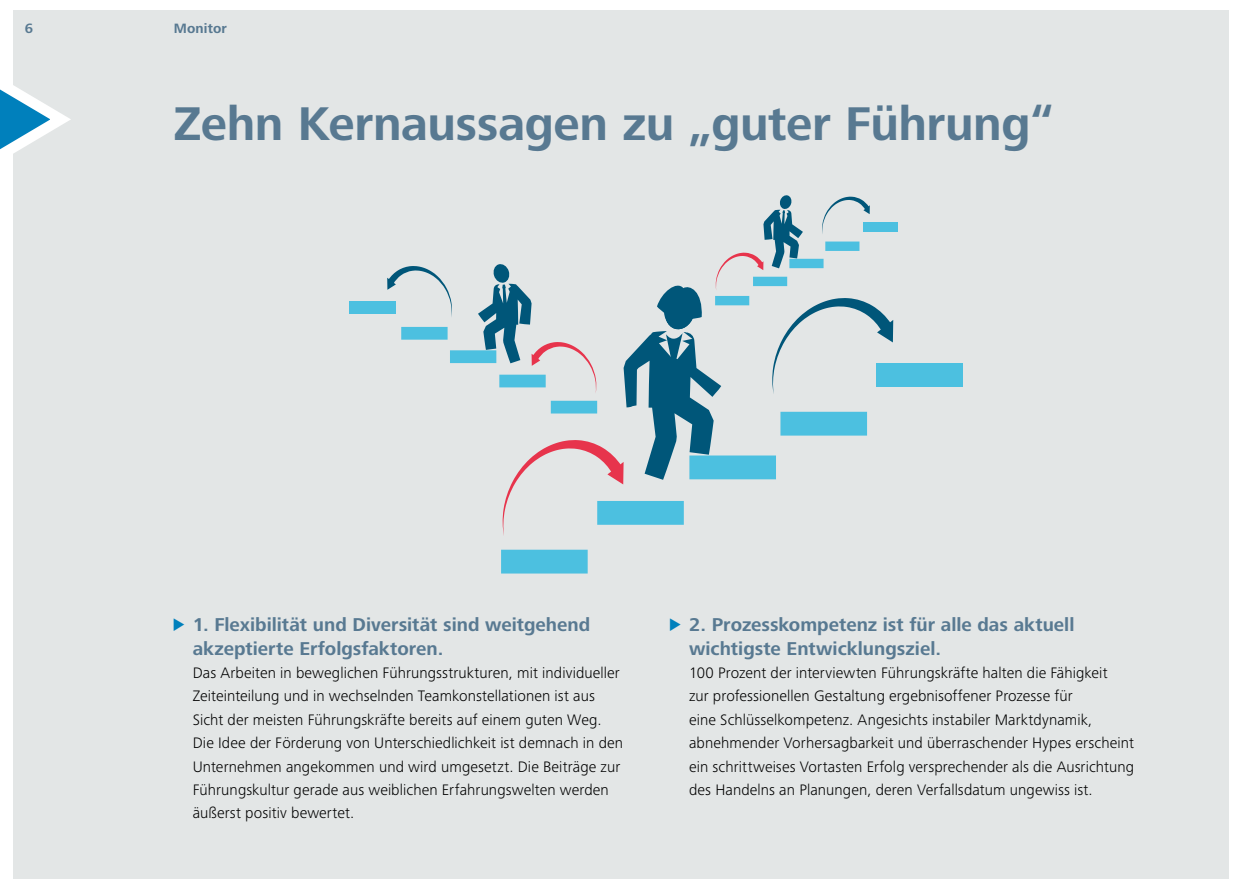
<style>
.page{position:relative;width:1241px;height:893px;background:#fff}
.page>*{position:absolute;margin:0;border:0;box-sizing:border-box;transform-origin:0 0}
.Kapitel_Head_Einleit{font:700 49px "Frutiger Next Pro";letter-spacing:-.01em;color:#587991}
.Kapitel_Head_Einleit-2{font:700 19.25px/23.4px "Frutiger Next Pro";color:#587991}
.Kapitel_Head_Einleit-3{font:300 15.75px/23.4px "Frutiger Next Pro";letter-spacing:.01em;color:#000}
.Variabler_Kolumnen_P{font:700 14px "Frutiger Next Pro";letter-spacing:.01em;color:#587991}
.s1{font-family:"INQA Triangel";font-weight:400;font-size:15.75px;color:#0080bc}
</style>
<div class="page">
<div style="left:14px;top:10px;width:1226px;height:868px;background:#e3e6e6"></div>
<div style="left:1229px;top:0;width:11px;height:893px;background:#fff"></div>
<svg style="left:0;top:55px;width:71px;height:124px"></svg>
<div style="left:863px;top:222px;width:34px;height:10px;background:#4cc0e0"></div>
<div style="left:350px;top:301px;width:46px;height:13px;background:#4cc0e0"></div>
<div style="left:501px;top:550px;width:86px;height:23px;background:#4cc0e0"></div>
<div style="left:876px;top:363px;width:87px;height:24px;background:#4cc0e0"></div>
<svg style="left:387px;top:195px;width:506px;height:340px"></svg>
<p class="Variabler_Kolumnen_P" style="left:25px;top:21px;width:10px">6</p>
<p class="Variabler_Kolumnen_P" style="left:174px;top:21px;width:55px">Monitor</p>
<p class="Kapitel_Head_Einleit" style="left:174px;top:96px;width:882px">Zehn Kernaussagen zu „guter Führung“</p>
<p class="Kapitel_Head_Einleit-2" style="left:193px;top:613px;width:399px;text-indent:-19px"><span class="s1">&gt;</span> 1. Flexibilität und Diversität sind weitgehend akzeptierte Erfolgsfaktoren.</p>
<p class="Kapitel_Head_Einleit-3" style="left:193px;top:661px;width:432px">Das Arbeiten in beweglichen Führungsstrukturen, mit individueller Zeiteinteilung und in wechselnden Teamkonstellationen ist aus Sicht der meisten Führungskräfte bereits auf einem guten Weg.<br>Die Idee der Förderung von Unterschiedlichkeit ist demnach in den Unternehmen angekommen und wird umgesetzt. Die Beiträge zur Führungskultur gerade aus weiblichen Erfahrungswelten werden äußerst positiv bewertet.</p>
<p class="Kapitel_Head_Einleit-2" style="left:689px;top:613px;width:387px;text-indent:-19px"><span class="s1">&gt;</span> 2. Prozesskompetenz ist für alle das aktuell wichtigste Entwicklungsziel.</p>
<p class="Kapitel_Head_Einleit-3" style="left:689px;top:661px;width:446px">100 Prozent der interviewten Führungskräfte halten die Fähigkeit<br>zur professionellen Gestaltung ergebnisoffener Prozesse für<br>eine Schlüsselkompetenz. Angesichts instabiler Marktdynamik, abnehmender Vorhersagbarkeit und überraschender Hypes erscheint ein schrittweises Vortasten Erfolg versprechender als die Ausrichtung des Handelns an Planungen, deren Verfallsdatum ungewiss ist.</p>
</div>
